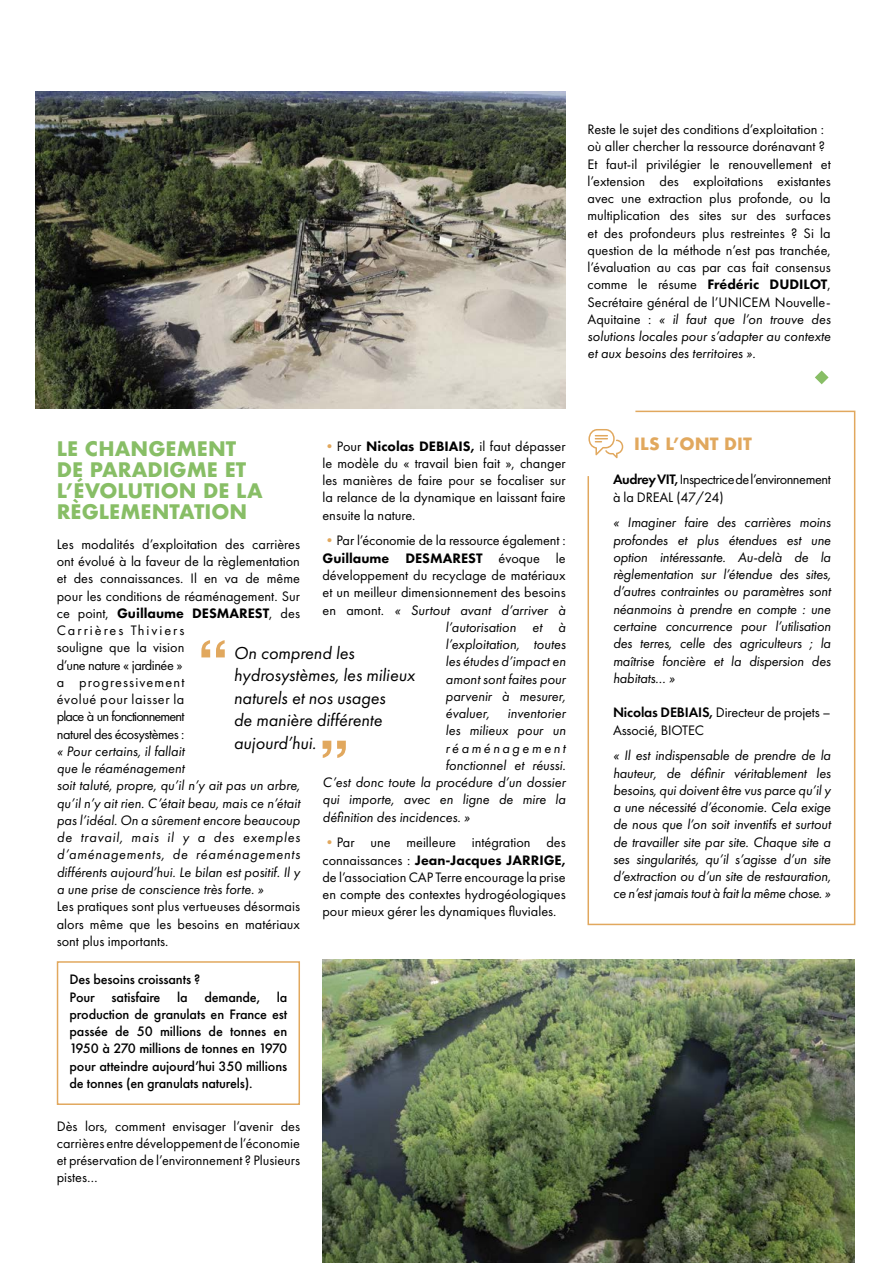
<style>
.page{position:relative;width:893px;height:1263px;background:#fff}
.page>*{position:absolute;margin:0;border:0;box-sizing:border-box;transform-origin:0 0}
.t1{font:700 63px "Helvetica";color:#e1a85e}
.t2{font:700 19.5px/21px "Futura";color:#88be66}
.t3{font:italic 18px/22.5px "Futura PT";color:#000}
.t4{font:700 16.5px "Futura";color:#e1a85e}
.t5{font:14.25px/17.2px "Futura PT";color:#000;text-align:justify}
.t6{font:italic 14.25px/17.2px "Futura PT";color:#000;text-align:justify}
.t7{font:500 14.25px/17.2px "Futura PT";letter-spacing:-.01em;color:#000}
.t8{font:14.25px/17.2px "Futura PT";letter-spacing:-.03em;color:#000}
.t9{font:800 14.25px "Futura PT";color:#000}
.t10{font:italic 14.25px "Futura PT";letter-spacing:.175em;color:#000}
.s1{font-weight:800}
.s2{font-style:italic}
.s3{color:#e1a85e}
.s4{font-weight:400}
.s5{font-style:normal}
.s6{font-weight:600}
</style>
<div class="page">
<div style="left:57px;top:961px;width:243px;height:144px;border:2px solid #e1a85e"></div>
<img style="left:35px;top:92px;width:531px;height:317px">
<img style="left:322px;top:959px;width:532px;height:304px">
<svg style="left:587px;top:410px;width:269px;height:516px"></svg>
<svg style="left:815px;top:370px;width:14px;height:14px"></svg>
<p class="t5" style="left:587px;top:121px;width:245px;text-align:left">Reste le sujet des conditions d’exploitation : où aller chercher la ressource dorénavant ?<br>Et faut-il privilégier le renouvellement et l’extension des exploitations existantes avec une extraction plus profonde, ou la multiplication des sites sur des surfaces et des profondeurs plus restreintes ? Si la question de la méthode n’est pas tranchée, l’évaluation au cas par cas fait consensus comme le résume <span class="s1">Frédéric DUDILOT</span>, Secrétaire général de l’UNICEM Nouvelle-Aquitaine : <span class="s2">« il faut que l’on trouve des solutions locales pour s’adapter au contexte et aux besoins des territoires ».</span></p>
<p class="t5" style="left:322px;top:437px;width:245px"><span class="s3">•</span>Pour <span class="s1">Nicolas DEBIAIS,</span> il faut dépasser le modèle du « travail bien fait », changer les manières de faire pour se focaliser sur la relance de la dynamique en laissant faire ensuite la nature.</p>
<p class="t5" style="left:322px;top:532px;width:245px"><span class="s3">•</span>Par l’économie de la ressource également :</p>
<p class="t9" style="left:322px;top:552px;width:245px">Guillaume DESMAREST <span class="s4">évoque le</span></p>
<p class="t5" style="left:322px;top:567px;width:245px">développement du recyclage de matériaux</p>
<p class="t5" style="left:322px;top:584px;width:245px">et un meilleur dimensionnement des besoins</p>
<p class="t6" style="left:322px;top:601px;width:245px"><span class="s5">en amont.</span> « Surtout avant d’arriver à</p>
<p class="t6" style="left:445px;top:619px;width:122px">l’autorisation et à</p>
<p class="t6" style="left:445px;top:636px;width:122px">l’exploitation, toutes</p>
<p class="t6" style="left:445px;top:653px;width:122px">les études d’impact en</p>
<p class="t6" style="left:445px;top:671px;width:122px">amont sont faites pour</p>
<p class="t6" style="left:445px;top:688px;width:122px">parvenir à mesurer,</p>
<p class="t6" style="left:445px;top:705px;width:46px">évaluer,</p>
<p class="t6" style="left:508px;top:705px;width:60px">inventorier</p>
<p class="t6" style="left:445px;top:722px;width:122px">les milieux pour un</p>
<p class="t10" style="left:445px;top:741px;width:122px">réaménagement</p>
<p class="t6" style="left:445px;top:757px;width:122px">fonctionnel et réussi.</p>
<p class="t6" style="left:322px;top:774px;width:245px">C’est donc toute la procédure d’un dossier</p>
<p class="t6" style="left:322px;top:791px;width:245px">qui importe, avec en ligne de mire la</p>
<p class="t6" style="left:322px;top:809px;width:149px">définition des incidences. »</p>
<p class="t5" style="left:322px;top:834px;width:245px"><span class="s3">•</span>Par une meilleure intégration des connaissances : <span class="s1">Jean-Jacques JARRIGE, </span>de l’association CAP Terre encourage la prise en compte des contextes hydrogéologiques pour mieux gérer les dynamiques fluviales.</p>
<h2 class="t2" style="left:57px;top:436px;width:208px">LE CHANGEMENT<br>DE PARADIGME ET<br>L’ÉVOLUTION DE LA<br>RÈGLEMENTATION</h2>
<p class="t5" style="left:57px;top:535px;width:245px;text-align:left">Les modalités d’exploitation des carrières ont évolué à la faveur de la règlementation et des connaissances. Il en va de même pour les conditions de réaménagement. Sur ce point, <span class="s1">Guillaume DESMAREST</span>, des<br>Carrières Thiviers<br>souligne que la vision<br>d’une nature « jardinée »<br>a progressivement<br>évolué pour laisser la<br>place à un fonctionnement<br>naturel des écosystèmes :</p>
<p class="t6" style="left:57px;top:743px;width:245px;text-align:left">« Pour certains, il fallait<br>que le réaménagement<br>soit taluté, propre, qu’il n’y ait pas un arbre, qu’il n’y ait rien. C’était beau, mais ce n’était pas l’idéal. On a sûrement encore beaucoup de travail, mais il y a des exemples d’aménagements, de réaménagements différents aujourd’hui. Le bilan est positif. Il y a une prise de conscience très forte. »</p>
<p class="t5" style="left:57px;top:898px;width:245px">Les pratiques sont plus vertueuses désormais alors même que les besoins en matériaux sont plus importants.</p>
<p class="t7" style="left:70px;top:971px;width:219px">Des besoins croissants ?<br>Pour satisfaire la demande, la production de granulats en France est passée de 50 millions de tonnes en 1950 à 270 millions de tonnes en 1970 pour atteindre aujourd’hui 350 millions de tonnes (en granulats naturels).</p>
<p class="t5" style="left:57px;top:1117px;width:245px">Dès lors, comment envisager l’avenir des carrières entre développement de l’économie et préservation de l’environnement ? Plusieurs pistes…</p>
<h1 class="t1" style="left:197px;top:627px;width:33px">“</h1>
<p class="t3" style="left:234px;top:642px;width:183px">On comprend les hydrosystèmes, les milieux naturels et nos usages<br>de manière différente aujourd’hui.</p>
<h1 class="t1" style="left:318px;top:727px;width:33px">”</h1>
<p class="t4" style="left:634px;top:433px;width:119px">ILS L’ONT DIT</p>
<p class="t8" style="left:613px;top:471px;width:219px"><span class="s6">Audrey VIT,</span> Inspectrice de l’environnement à la DREAL (47/24)</p>
<p class="t6" style="left:613px;top:514px;width:219px">« Imaginer faire des carrières moins profondes et plus étendues est une option intéressante. Au-delà de la règlementation sur l’étendue des sites, d’autres contraintes ou paramètres sont néanmoins à prendre en compte : une certaine concurrence pour l’utilisation des terres, celle des agriculteurs ; la maîtrise foncière et la dispersion des habitats… »</p>
<p class="t5" style="left:613px;top:704px;width:219px"><span class="s6">Nicolas DEBIAIS,</span> Directeur de projets –<br>Associé, BIOTEC</p>
<p class="t6" style="left:613px;top:747px;width:219px">« Il est indispensable de prendre de la hauteur, de définir véritablement les besoins, qui doivent être vus parce qu’il y a une nécessité d’économie. Cela exige de nous que l’on soit inventifs et surtout de travailler site par site. Chaque site a ses singularités, qu’il s’agisse d’un site d’extraction ou d’un site de restauration, ce n’est jamais tout à fait la même chose. »</p>
</div>
